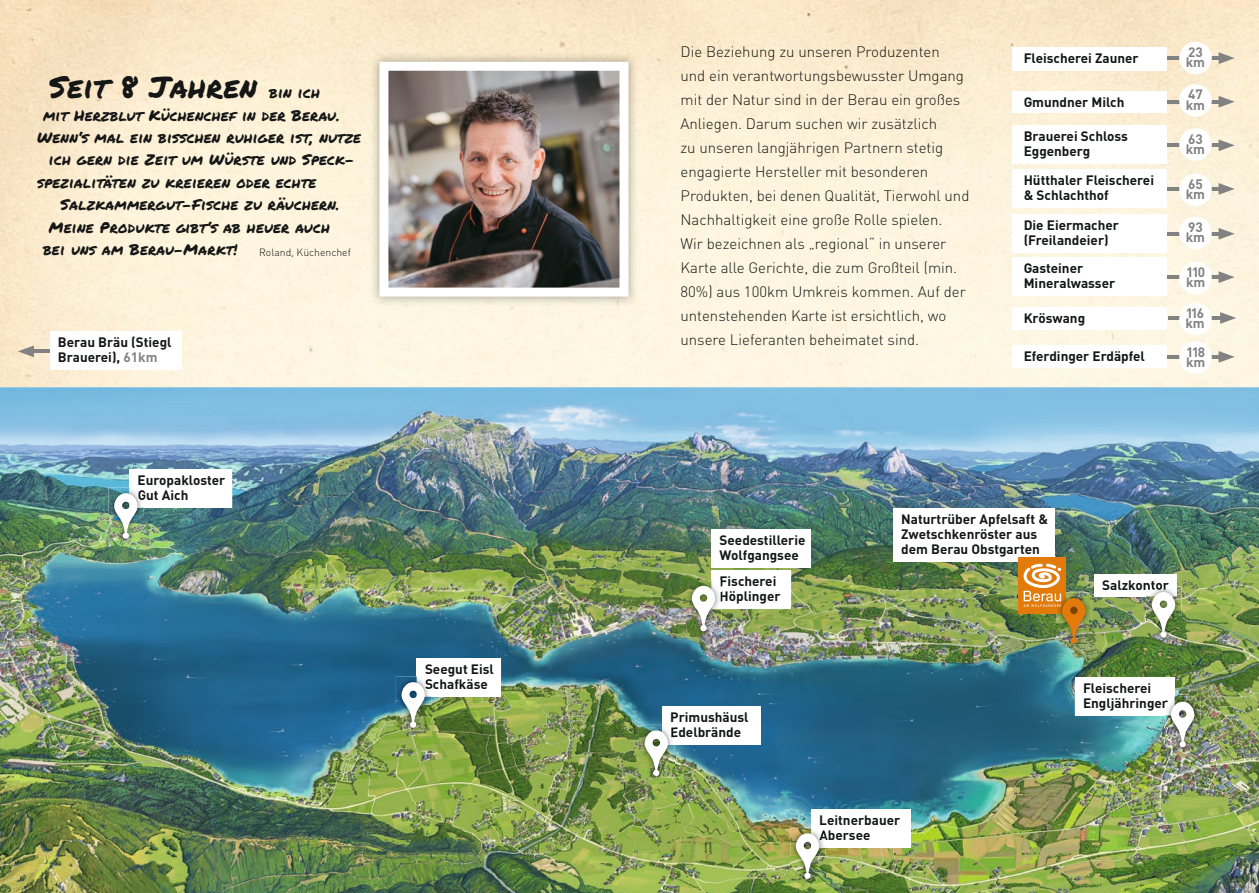
<style>
.page{position:relative;width:1259px;height:893px;background:#fff}
.page>*{position:absolute;margin:0;border:0;box-sizing:border-box;transform-origin:0 0}
.t1{font:30.3px "Permanent Marker";letter-spacing:.02em;color:#151616}
.t2{font:300 15px/24px "DIN Pro";color:#151616}
.t3{font:15px "Permanent Marker";letter-spacing:.02em;color:#151616}
.t4{font:700 13.5px/15px "DIN Pro";color:#151616}
.t5{font:700 13.5px/10.4px "DIN Pro";color:#818281}
.t6{font:300 10.35px "DIN Pro";color:#151616}
.s1{font-size:15px}
.s2{color:#818281}
</style>
<div class="page">
<img style="left:0;top:0;width:1259px;height:893px">
<img style="left:370px;top:52px;width:268px;height:254px">
<img style="left:379px;top:62px;width:249px;height:235px">
<hr style="left:1168px;top:316px;width:57px;height:3px;background:#818281">
<svg style="left:1220px;top:312px;width:16px;height:12px"></svg>
<hr style="left:1166px;top:144px;width:58px;height:3px;background:#818281">
<svg style="left:1218px;top:139px;width:16px;height:12px"></svg>
<hr style="left:1166px;top:232px;width:58px;height:3px;background:#818281">
<svg style="left:1218px;top:228px;width:16px;height:12px"></svg>
<hr style="left:1166px;top:187px;width:58px;height:3px;background:#818281">
<svg style="left:1218px;top:183px;width:16px;height:12px"></svg>
<hr style="left:1166px;top:276px;width:58px;height:3px;background:#818281">
<svg style="left:1218px;top:271px;width:16px;height:12px"></svg>
<hr style="left:1166px;top:355px;width:58px;height:3px;background:#818281">
<svg style="left:1218px;top:351px;width:16px;height:12px"></svg>
<hr style="left:1166px;top:100px;width:58px;height:3px;background:#818281">
<svg style="left:1218px;top:96px;width:16px;height:12px"></svg>
<hr style="left:1166px;top:57px;width:58px;height:3px;background:#818281">
<svg style="left:1218px;top:52px;width:16px;height:12px"></svg>
<hr style="left:28px;top:350px;width:28px;height:3px;background:#818281">
<svg style="left:18px;top:345px;width:16px;height:12px"></svg>
<div style="left:893px;top:508px;width:161px;height:53px;background:#fff"></div>
<div style="left:1018px;top:558px;width:48px;height:56px;background:#e27b09"></div>
<div style="left:711px;top:529px;width:100px;height:39px;background:#fff"></div>
<div style="left:1012px;top:307px;width:154px;height:23px;background:#fff"></div>
<div style="left:1012px;top:126px;width:154px;height:38px;background:#fff"></div>
<div style="left:1012px;top:214px;width:154px;height:38px;background:#fff"></div>
<div style="left:1012px;top:169px;width:154px;height:38px;background:#fff"></div>
<div style="left:1012px;top:257px;width:154px;height:39px;background:#fff"></div>
<div style="left:1012px;top:345px;width:154px;height:22px;background:#fff"></div>
<div style="left:1012px;top:92px;width:154px;height:21px;background:#fff"></div>
<div style="left:1012px;top:47px;width:154px;height:23px;background:#fff"></div>
<div style="left:50px;top:332px;width:132px;height:38px;background:#fff"></div>
<div style="left:711px;top:571px;width:80px;height:38px;background:#fff"></div>
<div style="left:129px;top:469px;width:103px;height:38px;background:#fff"></div>
<div style="left:811px;top:809px;width:99px;height:39px;background:#fff"></div>
<div style="left:662px;top:706px;width:98px;height:39px;background:#fff"></div>
<div style="left:1074px;top:677px;width:100px;height:38px;background:#fff"></div>
<div style="left:417px;top:658px;width:84px;height:38px;background:#fff"></div>
<div style="left:1094px;top:574px;width:83px;height:22px;background:#fff"></div>
<img style="left:1056px;top:593px;width:36px;height:56px">
<img style="left:1023px;top:564px;width:62px;height:80px">
<div style="left:1070px;top:607px;width:7px;height:7px;background:#7e4200;border-radius:50%"></div>
<img style="left:686px;top:580px;width:35px;height:57px">
<svg style="left:692px;top:580px;width:29px;height:51px"></svg>
<img style="left:109px;top:488px;width:35px;height:56px">
<img style="left:129px;top:488px;width:15px;height:2px">
<svg style="left:114px;top:490px;width:30px;height:49px"></svg>
<img style="left:790px;top:828px;width:35px;height:57px">
<img style="left:811px;top:828px;width:14px;height:2px">
<svg style="left:796px;top:830px;width:29px;height:49px"></svg>
<img style="left:639px;top:725px;width:35px;height:57px">
<img style="left:662px;top:725px;width:12px;height:2px">
<svg style="left:644px;top:727px;width:30px;height:49px"></svg>
<img style="left:1165px;top:696px;width:35px;height:57px">
<img style="left:1165px;top:696px;width:9px;height:2px">
<svg style="left:1165px;top:698px;width:29px;height:49px"></svg>
<img style="left:396px;top:677px;width:35px;height:56px">
<img style="left:417px;top:677px;width:14px;height:2px">
<svg style="left:401px;top:679px;width:30px;height:49px"></svg>
<img style="left:1146px;top:586px;width:35px;height:57px">
<img style="left:1146px;top:586px;width:31px;height:10px">
<img style="left:1146px;top:586px;width:23px;height:4px">
<svg style="left:1151px;top:592px;width:24px;height:46px"></svg>
<div style="left:1179px;top:173px;width:32px;height:33px;background:#fff;border-radius:50%"></div>
<div style="left:1179px;top:262px;width:32px;height:32px;background:#fff;border-radius:50%"></div>
<div style="left:1179px;top:341px;width:32px;height:33px;background:#fff;border-radius:50%"></div>
<div style="left:1179px;top:128px;width:32px;height:33px;background:#fff;border-radius:50%"></div>
<div style="left:1179px;top:217px;width:32px;height:32px;background:#fff;border-radius:50%"></div>
<div style="left:1179px;top:84px;width:32px;height:33px;background:#fff;border-radius:50%"></div>
<div style="left:1179px;top:42px;width:32px;height:32px;background:#fff;border-radius:50%"></div>
<div style="left:1179px;top:303px;width:32px;height:32px;background:#fff;border-radius:50%"></div>
<h1 class="t1" style="left:49px;top:64px;width:272px">Seit 8 Jahren <span class="s1">bin ich</span></h1>
<p class="t3" style="left:43px;top:104px;width:298px">mit Herzblut Küchenchef in der Berau.</p>
<p class="t3" style="left:37px;top:126px;width:325px">Wenn‘s mal ein bisschen ruhiger ist, nutze</p>
<p class="t3" style="left:49px;top:149px;width:307px">ich gern die Zeit um Würste und Speck-</p>
<p class="t3" style="left:37px;top:171px;width:281px">spezialitäten zu kreieren oder echte</p>
<p class="t3" style="left:61px;top:194px;width:281px">Salzkammergut-Fische zu räuchern.</p>
<p class="t3" style="left:49px;top:216px;width:282px">Meine Produkte gibt‘s ab heuer auch</p>
<p class="t3" style="left:43px;top:238px;width:196px">bei uns am Berau-Markt!</p>
<p class="t6" style="left:259px;top:245px;width:93px">Roland, Küchenchef</p>
<p class="t4" style="left:58px;top:334px;width:115px">Berau Bräu (Stiegl<br>Brauerei), <span class="s2">61km</span></p>
<p class="t4" style="left:138px;top:472px;width:89px">Europakloster<br>Gut Aich</p>
<p class="t4" style="left:425px;top:661px;width:70px">Seegut Eisl<br>Schafkäse</p>
<p class="t2" style="left:680px;top:39px;width:290px">Die Beziehung zu unseren Produzenten<br>und ein verantwortungsbewusster Umgang mit der Natur sind in der Berau ein großes Anliegen. Darum suchen wir zusätzlich<br>zu unseren langjährigen Partnern stetig engagierte Hersteller mit besonderen Produkten, bei denen Qualität, Tierwohl und Nachhaltigkeit eine große Rolle spielen.<br>Wir bezeichnen als „regional“ in unserer Karte alle Gerichte, die zum Großteil (min.<br>80%) aus 100km Umkreis kommen. Auf der untenstehenden Karte ist ersichtlich, wo unsere Lieferanten beheimatet sind.</p>
<p class="t4" style="left:1023px;top:50px;width:117px">Fleischerei Zauner</p>
<p class="t5" style="left:1185px;top:46px;width:21px">23 km</p>
<p class="t4" style="left:1023px;top:94px;width:102px">Gmundner Milch</p>
<p class="t5" style="left:1185px;top:89px;width:21px">47 km</p>
<p class="t4" style="left:1023px;top:128px;width:106px">Brauerei Schloss<br>Eggenberg</p>
<p class="t5" style="left:1185px;top:133px;width:21px">63 km</p>
<p class="t4" style="left:1023px;top:172px;width:132px">Hütthaler Fleischerei &amp; Schlachthof</p>
<p class="t5" style="left:1185px;top:178px;width:21px">65 km</p>
<p class="t4" style="left:1023px;top:217px;width:97px">Die Eiermacher (Freilandeier)</p>
<p class="t5" style="left:1185px;top:221px;width:21px">93 km</p>
<p class="t4" style="left:1023px;top:260px;width:93px">Gasteiner<br>Mineralwasser</p>
<p class="t5" style="left:1186px;top:266px;width:21px">110 km</p>
<p class="t4" style="left:1023px;top:310px;width:63px">Kröswang</p>
<p class="t5" style="left:1185px;top:307px;width:21px">116 km</p>
<p class="t4" style="left:1023px;top:348px;width:123px">Eferdinger Erdäpfel</p>
<p class="t5" style="left:1186px;top:346px;width:21px">118 km</p>
<p class="t4" style="left:719px;top:532px;width:87px">Seedestillerie<br>Wolfgangsee</p>
<p class="t4" style="left:719px;top:574px;width:63px">Fischerei<br>Höplinger</p>
<p class="t4" style="left:901px;top:511px;width:148px">Naturtrüber Apfelsaft &amp;<br>Zwetschkenröster aus dem Berau Obstgarten</p>
<p class="t4" style="left:670px;top:709px;width:80px">Primushäusl<br>Edelbrände</p>
<p class="t4" style="left:819px;top:812px;width:82px">Leitnerbauer<br>Abersee</p>
<p class="t4" style="left:1102px;top:577px;width:68px">Salzkontor</p>
<p class="t4" style="left:1083px;top:680px;width:87px">Fleischerei<br>Engljähringer</p>
</div>
